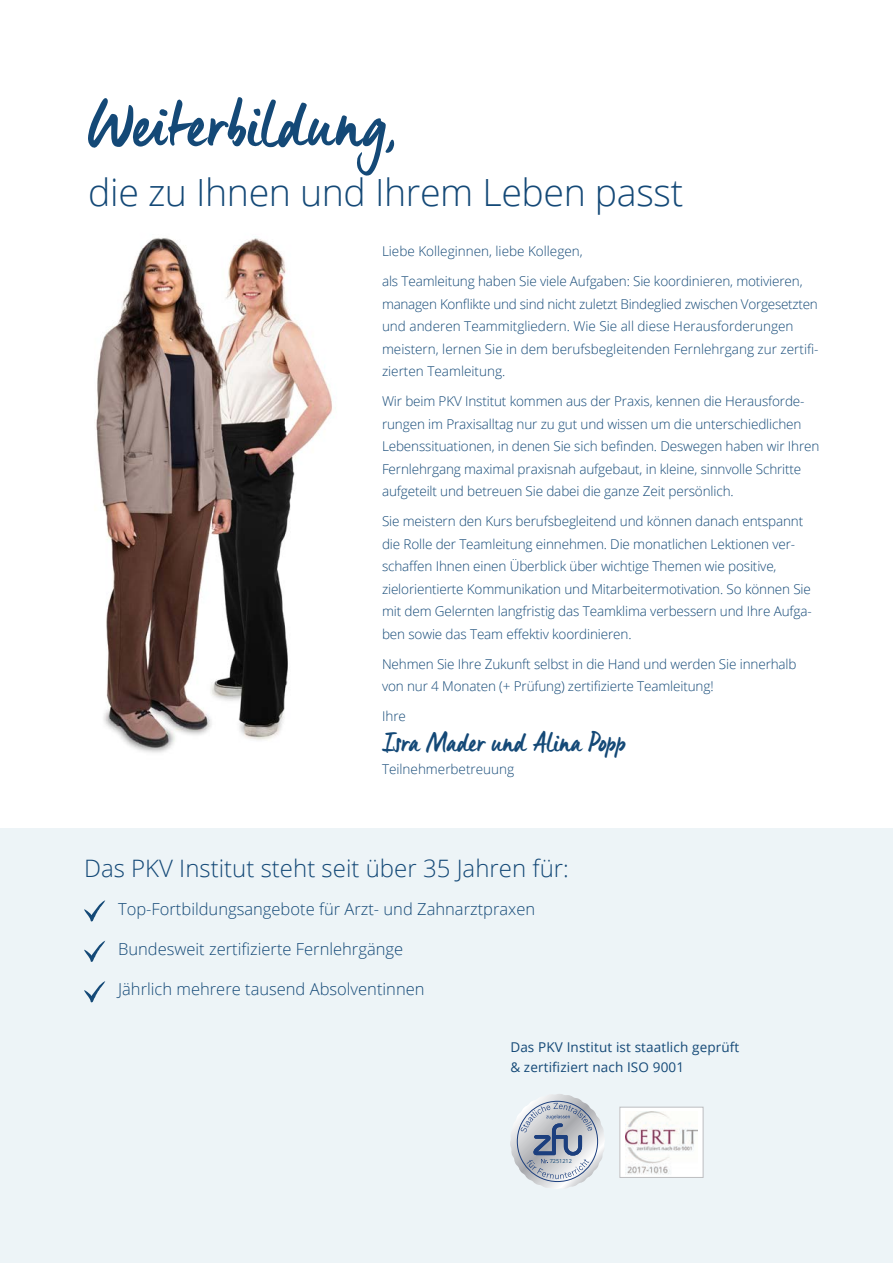
<style>
.page{position:relative;width:893px;height:1263px;background:#fff}
.page>*{position:absolute;margin:0;border:0;box-sizing:border-box;transform-origin:0 0}
._002a_seitenhead-scriptpart{font:64.5px "Manus Smooth";letter-spacing:.015em;color:#144977}
._002_seitenhead_open-part{font:300 37.5px "Open Sans";letter-spacing:-.01em;color:#144977}
._006_zitat{font:27px "Manus Smooth";color:#144977}
._001_fliesstext{font:300 24px "Open Sans";color:#144977}
._001a_fliesstext_grösser_S2{font:300 16.5px "Open Sans";color:#144977}
._001_fliesstext-2{font:300 13.5px/22.5px "Open Sans";letter-spacing:-.01em;color:#144977}
._003_intextheadline_Kopie{font:13.5px/20.2px "Open Sans";letter-spacing:.01em;color:#144977}
.t1{font:5.55px "Open Sans";color:#144977}
</style>
<div class="page">
<img style="left:96px;top:238px;width:236px;height:515px">
<svg style="left:509px;top:1093px;width:96px;height:96px;background:#c1c8d1"></svg>
<img style="left:625px;top:1111px;width:72px;height:64px">
<div style="left:619px;top:1106px;width:84px;height:71px;border:1px solid #bcbdc0"></div>
<svg style="left:84px;top:900px;width:21px;height:23px"></svg>
<svg style="left:84px;top:940px;width:21px;height:23px"></svg>
<svg style="left:84px;top:981px;width:21px;height:23px"></svg>
<p class="_002a_seitenhead-scriptpart" style="left:88px;top:85px;width:308px">Weiterbildung,</p>
<p class="_002_seitenhead_open-part" style="left:88px;top:167px;width:596px">die zu Ihnen und Ihrem Leben passt</p>
<p class="_001_fliesstext-2" style="left:382px;top:239px;width:202px">Liebe Kolleginnen, liebe Kollegen,</p>
<p class="_001_fliesstext-2" style="left:382px;top:269px;width:437px">als Teamleitung haben Sie viele Aufgaben: Sie koordinieren, motivieren, managen Konflikte und sind nicht zuletzt Bindeglied zwischen Vorgesetzten und anderen Teammitgliedern. Wie Sie all diese Herausforderungen meistern, lernen Sie in dem berufsbegleitenden Fernlehrgang zur zertifi&shy;zierten Teamleitung.</p>
<p class="_001_fliesstext-2" style="left:382px;top:389px;width:438px">Wir beim PKV Institut kommen aus der Praxis, kennen die Herausforde&shy;rungen im Praxisalltag nur zu gut und wissen um die unterschiedlichen Lebenssituationen, in denen Sie sich befinden. Deswegen haben wir Ihren Fernlehrgang maximal praxisnah aufgebaut, in kleine, sinnvolle Schritte aufgeteilt und betreuen Sie dabei die ganze Zeit persönlich.</p>
<p class="_001_fliesstext-2" style="left:382px;top:509px;width:431px">Sie meistern den Kurs berufsbegleitend und können danach entspannt die Rolle der Teamleitung einnehmen. Die monatlichen Lektionen ver&shy;schaffen Ihnen einen Überblick über wichtige Themen wie positive, zielorientierte Kommunikation und Mitarbeitermotivation. So können Sie mit dem Gelernten langfristig das Teamklima verbessern und Ihre Aufga&shy;ben sowie das Team effektiv koordinieren.</p>
<p class="_001_fliesstext-2" style="left:382px;top:652px;width:416px">Nehmen Sie Ihre Zukunft selbst in die Hand und werden Sie innerhalb von nur 4 Monaten (+ Prüfung) zertifizierte Teamleitung!</p>
<p class="_001_fliesstext-2" style="left:382px;top:704px;width:26px">Ihre</p>
<p class="_006_zitat" style="left:382px;top:725px;width:245px">Isra Mader und Alina Popp</p>
<p class="_001_fliesstext-2" style="left:382px;top:757px;width:134px">Teilnehmerbetreuung</p>
<p class="_001_fliesstext" style="left:84px;top:851px;width:486px">Das PKV Institut steht seit über 35 Jahren für:</p>
<p class="_001a_fliesstext_grösser_S2" style="left:118px;top:897px;width:418px">Top-Fortbildungsangebote für Arzt- und Zahnarztpraxen</p>
<p class="_001a_fliesstext_grösser_S2" style="left:118px;top:937px;width:286px">Bundesweit zertifizierte Fernlehrgänge</p>
<p class="_001a_fliesstext_grösser_S2" style="left:118px;top:978px;width:308px">Jährlich mehrere tausend Absolventinnen</p>
<p class="_003_intextheadline_Kopie" style="left:510px;top:1036px;width:230px">Das PKV Institut ist staatlich geprüft &amp; zertifiziert nach ISO 9001</p>
<p class="t1" style="left:549px;top:1157px;width:24px">7251212</p>
</div>
